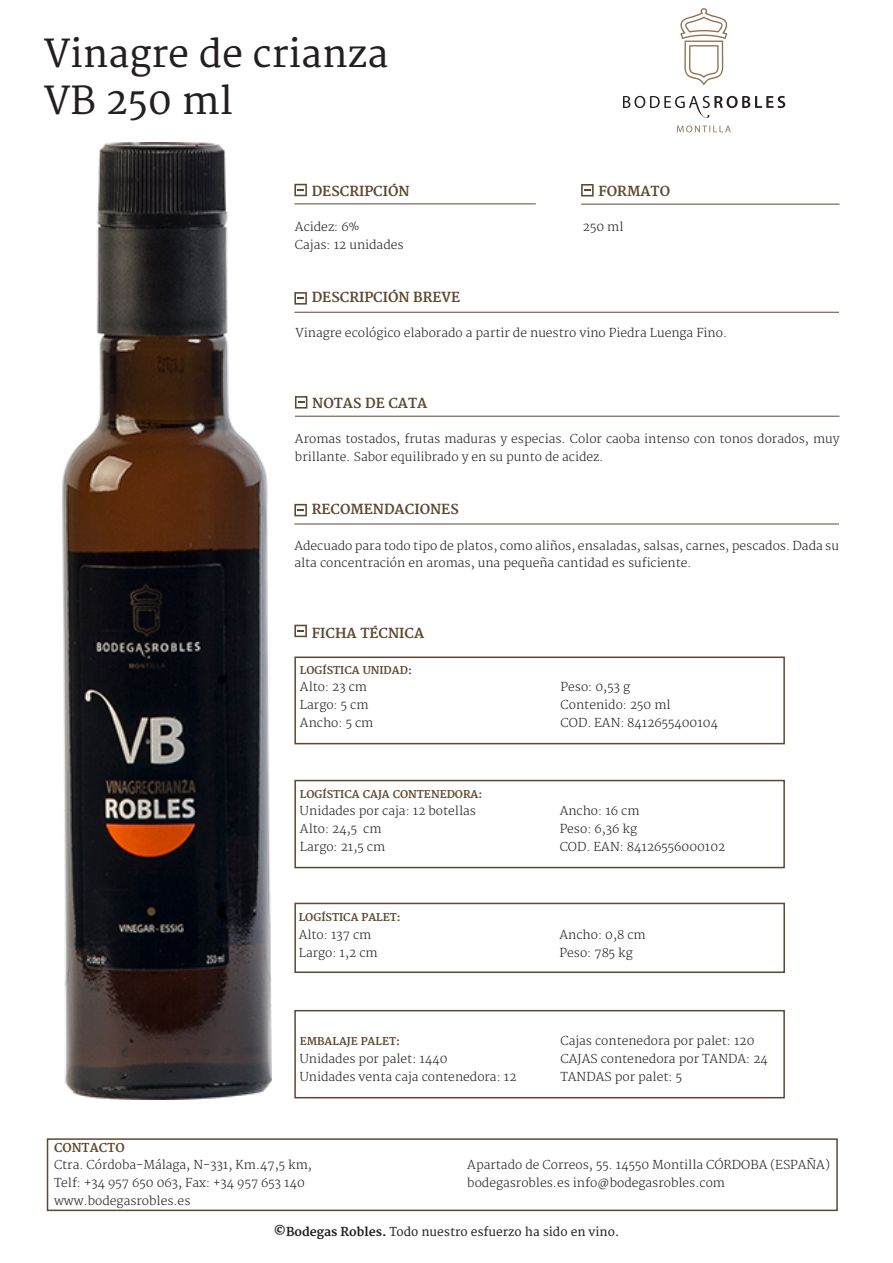
<style>
.page{position:relative;width:893px;height:1263px;background:#fff}
.page>*{position:absolute;margin:0;border:0;box-sizing:border-box;transform-origin:0 0}
.t1{font:37.5px/46.8px "Merriweather";color:#231f20}
.t2{font:700 13.5px "Merriweather";color:#5d482f}
.t3{font:300 12px/17.7px "Merriweather";color:#231f20}
.t4{font:12px "Merriweather";color:#231f20}
.t5{font:700 12px "Merriweather";color:#5d482f}
.t6{font:700 10.5px "Merriweather";color:#5d482f}
.s1{font-weight:700}
</style>
<div class="page">
<svg style="left:623px;top:96px;width:162px;height:22px"></svg>
<svg style="left:677px;top:125px;width:54px;height:7px"></svg>
<svg style="left:680px;top:8px;width:48px;height:77px"></svg>
<svg style="left:294px;top:292px;width:13px;height:13px"></svg>
<hr style="left:294px;top:312px;width:545px;height:1px;background:#5d482f">
<svg style="left:295px;top:396px;width:12px;height:13px"></svg>
<hr style="left:295px;top:416px;width:544px;height:1px;background:#5d482f">
<svg style="left:294px;top:504px;width:13px;height:12px"></svg>
<hr style="left:294px;top:524px;width:545px;height:1px;background:#5d482f">
<svg style="left:294px;top:625px;width:13px;height:12px"></svg>
<div style="left:294px;top:656px;width:491px;height:88px;border:2px solid #5d482f"></div>
<div style="left:294px;top:780px;width:491px;height:88px;border:2px solid #5d482f"></div>
<div style="left:294px;top:903px;width:491px;height:70px;border:2px solid #5d482f"></div>
<div style="left:47px;top:1138px;width:791px;height:73px;border:2px solid #5d482f"></div>
<div style="left:294px;top:1010px;width:491px;height:88px;border:2px solid #5d482f"></div>
<svg style="left:294px;top:184px;width:13px;height:12px"></svg>
<hr style="left:294px;top:203px;width:242px;height:1px;background:#5d482f">
<svg style="left:581px;top:184px;width:13px;height:12px"></svg>
<hr style="left:581px;top:204px;width:258px;height:1px;background:#5d482f">
<img style="left:63px;top:143px;width:209px;height:957px">
<p class="t1" style="left:44px;top:32px;width:346px">Vinagre de crianza<br>VB 250 ml</p>
<p class="t2" style="left:312px;top:183px;width:99px">DESCRIPCIÓN</p>
<p class="t2" style="left:598px;top:183px;width:73px">FORMATO</p>
<p class="t3" style="left:295px;top:218px;width:66px">Acidez: 6%</p>
<p class="t3" style="left:295px;top:236px;width:110px">Cajas: 12 unidades</p>
<p class="t3" style="left:583px;top:218px;width:42px">250 ml</p>
<p class="t2" style="left:312px;top:289px;width:150px">DESCRIPCIÓN BREVE</p>
<p class="t3" style="left:295px;top:325px;width:433px">Vinagre ecológico elaborado a partir de nuestro vino Piedra Luenga Fino.</p>
<p class="t2" style="left:312px;top:395px;width:117px">NOTAS DE CATA</p>
<p class="t3" style="left:295px;top:431px;width:546px">Aromas tostados, frutas maduras y especias. Color caoba intenso con tonos dorados, muy brillante. Sabor equilibrado y en su punto de acidez.</p>
<p class="t2" style="left:312px;top:502px;width:149px">RECOMENDACIONES</p>
<p class="t3" style="left:294px;top:537px;width:546px">Adecuado para todo tipo de platos, como aliños, ensaladas, salsas, carnes, pescados. Dada su alta concentración en aromas, una pequeña cantidad es suficiente.</p>
<p class="t2" style="left:312px;top:625px;width:114px">FICHA TÉCNICA</p>
<p class="t6" style="left:300px;top:664px;width:114px">LOGÍSTICA UNIDAD:</p>
<p class="t3" style="left:300px;top:679px;width:69px">Alto: 23 cm</p>
<p class="t3" style="left:300px;top:696px;width:70px">Largo: 5 cm</p>
<p class="t3" style="left:300px;top:714px;width:75px">Ancho: 5 cm</p>
<p class="t6" style="left:300px;top:788px;width:184px">LOGÍSTICA CAJA CONTENEDORA:</p>
<p class="t3" style="left:300px;top:802px;width:178px">Unidades por caja: 12 botellas</p>
<p class="t3" style="left:300px;top:820px;width:83px">Alto: 24,5 cm</p>
<p class="t3" style="left:300px;top:838px;width:87px">Largo: 21,5 cm</p>
<p class="t6" style="left:299px;top:911px;width:104px">LOGÍSTICA PALET:</p>
<p class="t3" style="left:299px;top:926px;width:74px">Alto: 137 cm</p>
<p class="t3" style="left:299px;top:944px;width:80px">Largo: 1,2 cm</p>
<p class="t6" style="left:300px;top:1035px;width:102px">EMBALAJE PALET:</p>
<p class="t3" style="left:300px;top:1050px;width:149px">Unidades por palet: 1440</p>
<p class="t3" style="left:300px;top:1068px;width:218px">Unidades venta caja contenedora: 12</p>
<p class="t3" style="left:561px;top:679px;width:71px">Peso: 0,53 g</p>
<p class="t3" style="left:561px;top:696px;width:111px">Contenido: 250 ml</p>
<p class="t3" style="left:561px;top:714px;width:159px">COD. EAN: 8412655400104</p>
<p class="t3" style="left:560px;top:802px;width:81px">Ancho: 16 cm</p>
<p class="t3" style="left:560px;top:820px;width:79px">Peso: 6,36 kg</p>
<p class="t3" style="left:560px;top:838px;width:167px">COD. EAN: 84126556000102</p>
<p class="t3" style="left:560px;top:926px;width:88px">Ancho: 0,8 cm</p>
<p class="t3" style="left:560px;top:944px;width:75px">Peso: 785 kg</p>
<p class="t3" style="left:560px;top:1033px;width:196px">Cajas contenedora por palet: 120</p>
<p class="t3" style="left:560px;top:1050px;width:209px">CAJAS contenedora por TANDA: 24</p>
<p class="t3" style="left:560px;top:1068px;width:123px">TANDAS por palet: 5</p>
<p class="t5" style="left:54px;top:1140px;width:72px">CONTACTO</p>
<p class="t3" style="left:54px;top:1156px;width:259px">Ctra. Córdoba-Málaga, N-331, Km.47,5 km,</p>
<p class="t3" style="left:467px;top:1156px;width:364px">Apartado de Correos, 55. 14550 Montilla CÓRDOBA (ESPAÑA)</p>
<p class="t3" style="left:54px;top:1174px;width:252px">Telf: +34 957 650 063, Fax: +34 957 653 140</p>
<p class="t3" style="left:467px;top:1174px;width:259px">bodegasrobles.es info@bodegasrobles.com</p>
<p class="t3" style="left:54px;top:1192px;width:138px">www.bodegasrobles.es</p>
<p class="t4" style="left:274px;top:1225px;width:347px"><span class="s1">©Bodegas Robles.</span> Todo nuestro esfuerzo ha sido en vino.</p>
</div>
